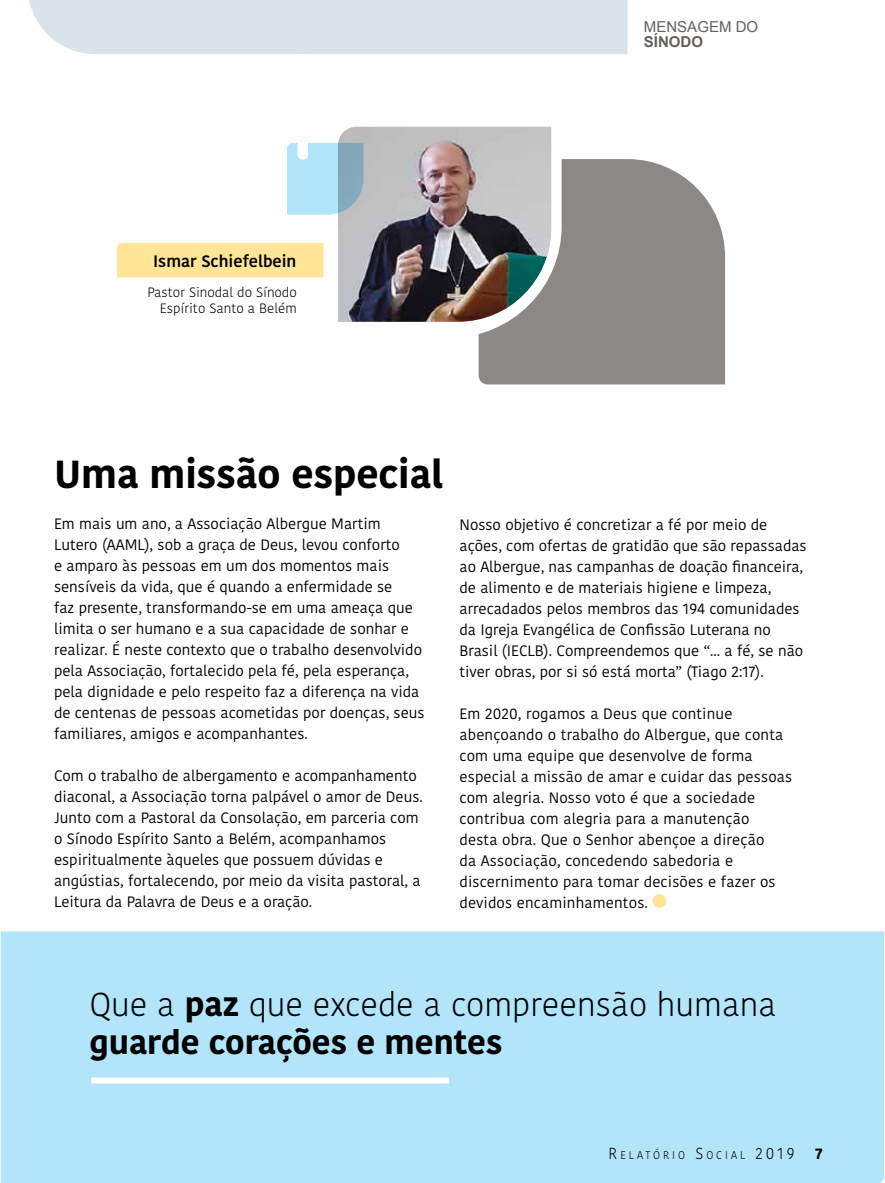
<style>
.page{position:relative;width:885px;height:1183px;background:#fff}
.page>*{position:absolute;margin:0;border:0;box-sizing:border-box;transform-origin:0 0}
.t1{font:700 39px "Kohinoor Bangla";color:#000}
.t2{font:300 33px/37.5px "Kohinoor Bangla";color:#000}
.t3{font:600 16.5px "Kohinoor Bangla";color:#000}
.t4{font:15px/21px "Kohinoor Bangla";color:#000}
.t5{font:15px "Arial";color:#65605c}
.t6{font:700 15px "Arial";color:#65605c}
.t7{font:700 15px "Kohinoor Bangla";color:#000}
.t8{font:300 13.5px/16.5px "Kohinoor Bangla";color:#000;text-align:right}
.t9{font:300 11.1px "Kohinoor Bangla";letter-spacing:.285em;color:#000;scale:.94 1}
.s1{font-weight:700}
.s2{font-size:15.9px}
</style>
<div class="page">
<div style="left:1px;top:931px;width:883px;height:251px;background:#b2e4fa"></div>
<div style="left:29px;top:0;width:598px;height:54px;background:#dae2ea"></div>
<div style="left:478px;top:159px;width:247px;height:225px;background:#8c8886"></div>
<svg style="left:355px;top:126px;width:206px;height:212px"></svg>
<svg style="left:117px;top:127px;width:434px;height:195px"></svg>
<div style="left:297px;top:59px;width:11px;height:95px;background:#fff"></div>
<div style="left:652px;top:893px;width:14px;height:14px;background:#ffe595;border-radius:50%"></div>
<div style="left:91px;top:1077px;width:358px;height:6px;background:#fff"></div>
<p class="t5" style="left:644px;top:17px;width:116px">MENSAGEM DO</p>
<p class="t6" style="left:644px;top:32px;width:61px">SÍNODO</p>
<p class="t3" style="left:153px;top:247px;width:145px">Ismar Schiefelbein</p>
<p class="t8" style="left:147px;top:283px;width:151px">Pastor Sinodal do Sínodo<br>Espírito Santo a Belém</p>
<h1 class="t1" style="left:54px;top:439px;width:391px">Uma missão especial</h1>
<p class="t4" style="left:54px;top:512px;width:372px">Em mais um ano, a Associação Albergue Martim Lutero (AAML), sob a graça de Deus, levou conforto<br>e amparo às pessoas em um dos momentos mais sensíveis da vida, que é quando a enfermidade se<br>faz presente, transformando-se em uma ameaça que limita o ser humano e a sua capacidade de sonhar e realizar. É neste contexto que o trabalho desenvolvido pela Associação, fortalecido pela fé, pela esperança, pela dignidade e pelo respeito faz a diferença na vida de centenas de pessoas acometidas por doenças, seus familiares, amigos e acompanhantes.</p>
<p class="t4" style="left:54px;top:764px;width:370px">Com o trabalho de albergamento e acompanhamento diaconal, a Associação torna palpável o amor de Deus.<br>Junto com a Pastoral da Consolação, em parceria com o Sínodo Espírito Santo a Belém, acompanhamos espiritualmente àqueles que possuem dúvidas e angústias, fortalecendo, por meio da visita pastoral, a Leitura da Palavra de Deus e a oração.</p>
<p class="t4" style="left:459px;top:513px;width:348px">Nosso objetivo é concretizar a fé por meio de ações, com ofertas de gratidão que são repassadas ao Albergue, nas campanhas de doação financeira, de alimento e de materiais higiene e limpeza, arrecadados pelos membros das 194 comunidades da Igreja Evangélica de Confissão Luterana no Brasil (IECLB). Compreendemos que “... a fé, se não tiver obras, por si só está morta” (Tiago 2:17).</p>
<p class="t4" style="left:459px;top:702px;width:334px">Em 2020, rogamos a Deus que continue abençoando o trabalho do Albergue, que conta com uma equipe que desenvolve de forma especial a missão de amar e cuidar das pessoas com alegria. Nosso voto é que a sociedade contribua com alegria para a manutenção<br>desta obra. Que o Senhor abençoe a direção<br>da Associação, concedendo sabedoria e discernimento para tomar decisões e fazer os devidos encaminhamentos.</p>
<h2 class="t2" style="left:89px;top:985px;width:688px">Que a <span class="s1">paz</span> que excede a compreensão humana <span class="s1">guarde corações e mentes</span></h2>
<p class="t9" style="left:608px;top:1145px;width:199px"><span class="s2">R</span>ELATÓR IO <span class="s2">S</span>OCIAL <span class="s2">2019</span></p>
<p class="t7" style="left:815px;top:1140px;width:9px">7</p>
</div>
